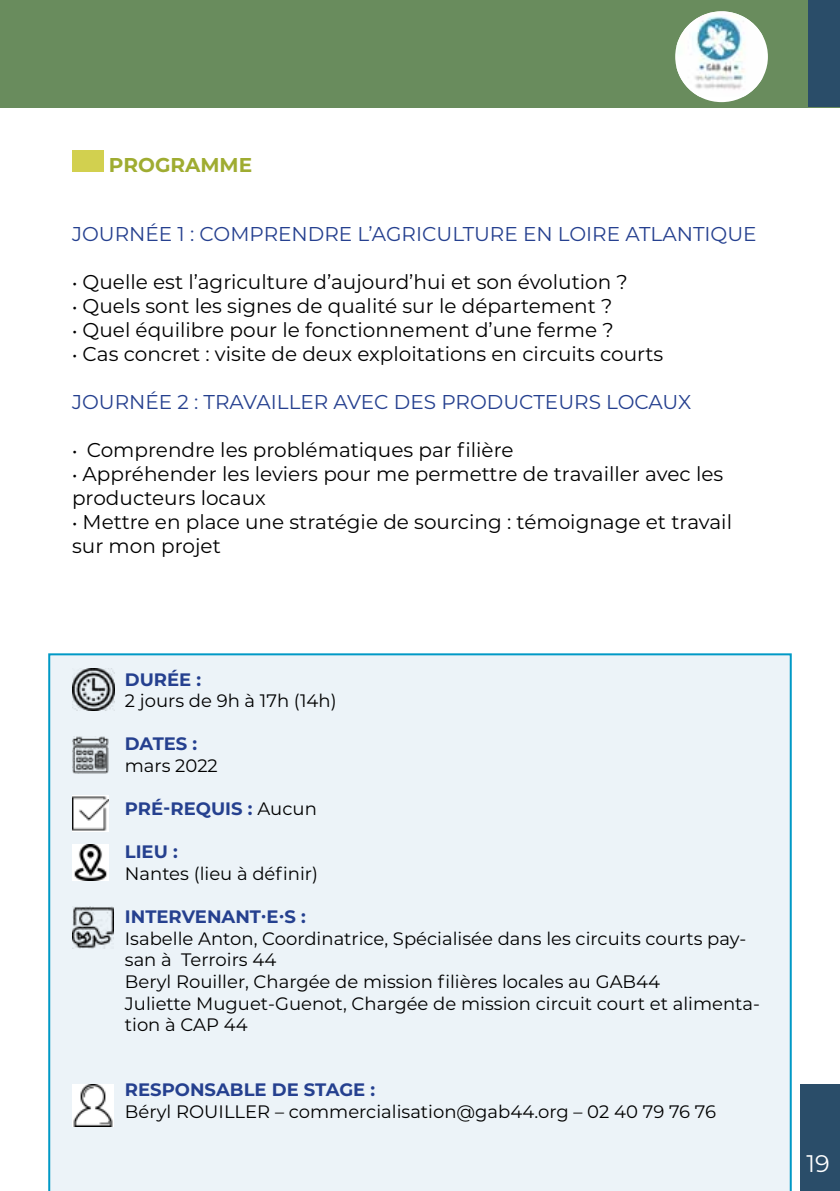
<style>
.page{position:relative;width:840px;height:1191px;background:#fff}
.page>*{position:absolute;margin:0;border:0;box-sizing:border-box;transform-origin:0 0}
.t1{font:24px "Montserrat";color:#fff}
.t2{font:20px/24px "Montserrat";color:#000}
.t3{font:20px "Montserrat";letter-spacing:-.005em;color:#25408f}
.t4{font:700 20px "Montserrat";color:#9fac31}
.t5{font:18px/21.6px "Montserrat";color:#000}
.t6{font:700 18px "Montserrat";color:#25408f}
.s1{font-size:18px}
.s2{font-weight:400;color:#000}
</style>
<div class="page">
<div style="left:0;top:0;width:839px;height:108px;background:#698c5d"></div>
<div style="left:674px;top:11px;width:93px;height:91px;background:#fff;border-radius:50%"></div>
<img style="left:676px;top:11px;width:86px;height:86px">
<div style="left:808px;top:0;width:31px;height:106px;background:#2a4d69"></div>
<div style="left:799px;top:1084px;width:40px;height:107px;background:#2a4d69"></div>
<div style="left:48px;top:653px;width:743px;height:538px;background:#ecf3f8"></div>
<div style="left:72px;top:150px;width:31px;height:21px;background:#d2d04f"></div>
<img style="left:72px;top:669px;width:42px;height:41px">
<img style="left:72px;top:737px;width:36px;height:36px">
<img style="left:72px;top:844px;width:36px;height:37px">
<img style="left:72px;top:907px;width:42px;height:41px">
<img style="left:72px;top:1084px;width:42px;height:42px">
<img style="left:72px;top:795px;width:36px;height:36px">
<p class="t4" style="left:109px;top:150px;width:145px">PROGRAMME</p>
<p class="t3" style="left:72px;top:220px;width:16px">journ</p>
<p class="t3" style="left:145px;top:220px;width:85px">ée 1 : Comprendre</p>
<p class="t3" style="left:357px;top:220px;width:29px">l’agriculture</p>
<p class="t3" style="left:522px;top:220px;width:60px">en Loire</p>
<p class="t3" style="left:625px;top:220px;width:28px">Atlantique</p>
<p class="t2" style="left:72px;top:269px;width:557px"><span class="s1">•</span> Quelle est l’agriculture d’aujourd’hui et son évolution ?</p>
<p class="t2" style="left:72px;top:293px;width:541px"><span class="s1">•</span> Quels sont les signes de qualité sur le département ?</p>
<p class="t2" style="left:72px;top:317px;width:543px"><span class="s1">•</span> Quel équilibre pour le fonctionnement d’une ferme ?</p>
<p class="t2" style="left:72px;top:341px;width:592px"><span class="s1">•</span> Cas concret : visite de deux exploitations en circuits courts</p>
<p class="t3" style="left:72px;top:388px;width:16px">journ</p>
<p class="t3" style="left:145px;top:388px;width:83px">ée 2 : Travailler</p>
<p class="t3" style="left:333px;top:388px;width:15px">avec</p>
<p class="t3" style="left:393px;top:388px;width:14px">des</p>
<p class="t3" style="left:441px;top:388px;width:16px">producteurs</p>
<p class="t3" style="left:606px;top:388px;width:15px">locau</p>
<p class="t3" style="left:678px;top:388px;width:15px">x</p>
<p class="t2" style="left:72px;top:437px;width:443px"><span class="s1">•</span> Comprendre les problématiques par filière</p>
<p class="t2" style="left:72px;top:461px;width:652px"><span class="s1">•</span> Appréhender les leviers pour me permettre de travailler avec les producteurs locaux</p>
<p class="t2" style="left:72px;top:509px;width:661px"><span class="s1">•</span> Mettre en place une stratégie de sourcing : témoignage et travail sur mon projet</p>
<p class="t6" style="left:125px;top:666px;width:15px">DUR</p>
<p class="t6" style="left:167px;top:666px;width:35px">ÉE :</p>
<p class="t5" style="left:125px;top:689px;width:213px">2 jours de 9h à 17h (14h)</p>
<p class="t6" style="left:125px;top:731px;width:74px">DATES :</p>
<p class="t5" style="left:125px;top:754px;width:94px">mars 2022</p>
<p class="t6" style="left:125px;top:795px;width:193px">PRÉ-REQUIS : <span class="s2">Aucun</span></p>
<p class="t6" style="left:125px;top:839px;width:54px">LIEU :</p>
<p class="t5" style="left:125px;top:862px;width:194px">Nantes (lieu à définir)</p>
<p class="t6" style="left:125px;top:903px;width:182px">I NTERVENANT·E·S :</p>
<p class="t5" style="left:125px;top:927px;width:636px">Isabelle Anton, Coordinatrice, Spécialisée dans les circuits courts pay&shy;san à Terroirs 44<br>Beryl Rouiller, Chargée de mission filières locales au GAB44<br>Juliette Muguet-Guenot, Chargée de mission circuit court et alimenta&shy;tion à CAP 44</p>
<p class="t6" style="left:125px;top:1076px;width:252px">RESPONSABLE DE STAGE :</p>
<p class="t5" style="left:125px;top:1099px;width:77px">Béryl Rouiller</p>
<p class="t5" style="left:275px;top:1099px;width:442px">– commercialisation@gab44.org – 02 40 79 76 76</p>
<p class="t1" style="left:806px;top:1146px;width:25px">19</p>
</div>
